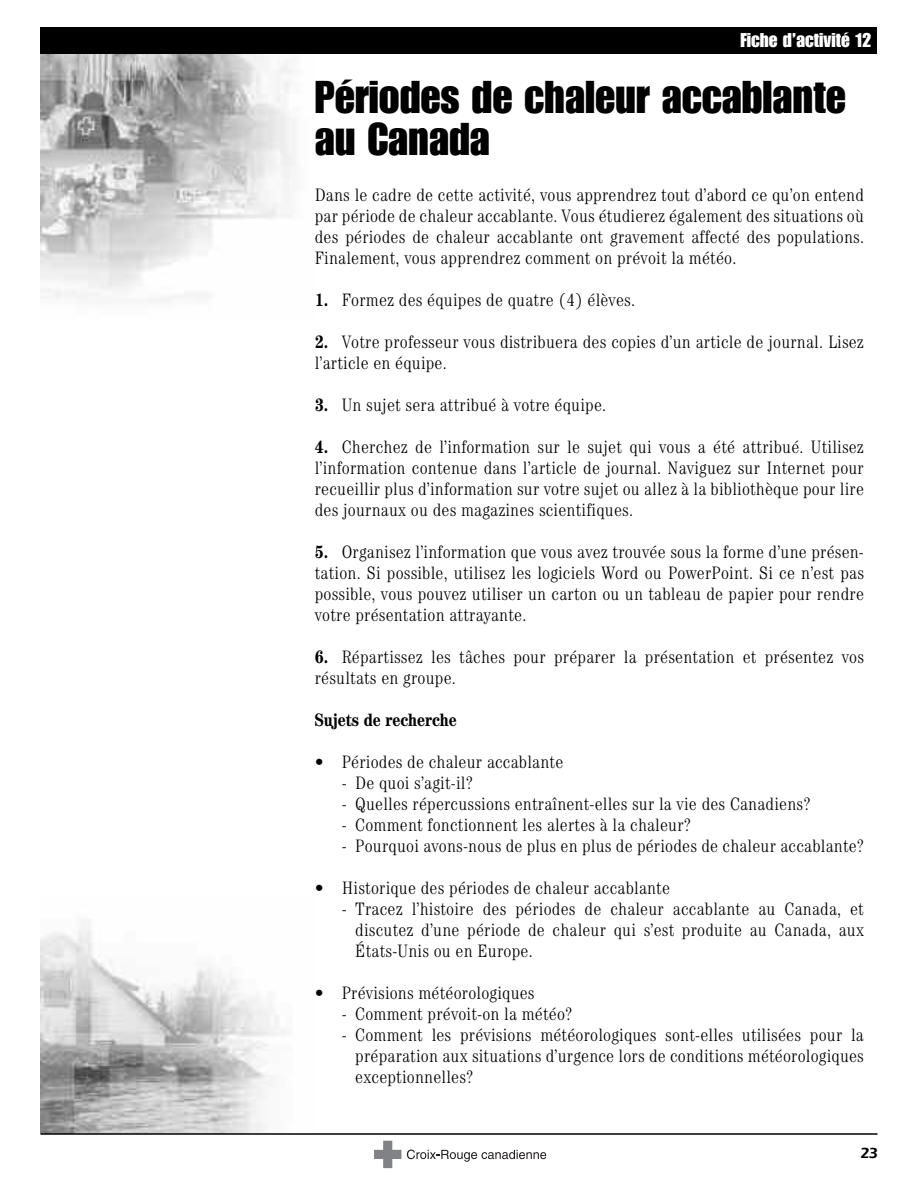
<style>
.page{position:relative;width:918px;height:1188px;background:#fff}
.page>*{position:absolute;margin:0;border:0;box-sizing:border-box;transform-origin:0 0}
.t1{font:45px/42px "Impact LT Std";color:#000}
.t2{font:19.5px "Impact LT Std";color:#fff}
.t3{font:300 condensed 18px/21px "Century Std";letter-spacing:.01em;color:#000;text-align:justify}
.t4{font:700 condensed 18px "Century Std";color:#000}
.t5{font:13.5px "Eras Demi";color:#000}
.s1{font-weight:700}
</style>
<div class="page">
<img style="left:40px;top:54px;width:255px;height:247px">
<img style="left:40px;top:920px;width:246px;height:213px">
<div style="left:40px;top:27px;width:838px;height:27px;background:#000"></div>
<hr style="left:40px;top:1133px;width:838px;height:2px;background:#000">
<svg style="left:374px;top:1140px;width:172px;height:29px"></svg>
<p class="t2" style="left:740px;top:33px;width:133px">Fiche d’activité 12</p>
<h1 class="t1" style="left:315px;top:78px;width:533px">Périodes de chaleur accablante au Canada</h1>
<p class="t3" style="left:315px;top:186px;width:551px">Dans le cadre de cette activité, vous apprendrez tout d’abord ce qu’on entend par période de chaleur accablante. Vous étudierez également des situations où des périodes de chaleur accablante ont gravement affecté des populations.<br>Finalement, vous apprendrez comment on prévoit la météo.</p>
<p class="t3" style="left:315px;top:291px;width:322px"><span class="s1">1.</span> Formez des équipes de quatre (4) élèves.</p>
<p class="t3" style="left:315px;top:333px;width:551px"><span class="s1">2.</span> Votre professeur vous distribuera des copies d’un article de journal. Lisez l’article en équipe.</p>
<p class="t3" style="left:315px;top:396px;width:293px"><span class="s1">3.</span> Un sujet sera attribué à votre équipe.</p>
<p class="t3" style="left:315px;top:438px;width:551px"><span class="s1">4.</span> Cherchez de l’information sur le sujet qui vous a été attribué. Utilisez l’information contenue dans l’article de journal. Naviguez sur Internet pour recueillir plus d’information sur votre sujet ou allez à la bibliothèque pour lire des journaux ou des magazines scientifiques.</p>
<p class="t3" style="left:315px;top:543px;width:551px"><span class="s1">5.</span> Organisez l’information que vous avez trouvée sous la forme d’une présen&shy;tation. Si possible, utilisez les logiciels Word ou PowerPoint. Si ce n’est pas possible, vous pouvez utiliser un carton ou un tableau de papier pour rendre votre présentation attrayante.</p>
<p class="t3" style="left:315px;top:648px;width:551px"><span class="s1">6.</span> Répartissez les tâches pour préparer la présentation et présentez vos résultats en groupe.</p>
<p class="t4" style="left:315px;top:714px;width:144px">Sujets de recherche</p>
<p class="t3" style="left:315px;top:753px;width:250px"><span class="s1">•</span> Périodes de chaleur accablante</p>
<p class="t3" style="left:342px;top:774px;width:132px">- De quoi s’agit-il?</p>
<p class="t3" style="left:342px;top:795px;width:470px">- Quelles répercussions entraînent-elles sur la vie des Canadiens?</p>
<p class="t3" style="left:342px;top:816px;width:351px">- Comment fonctionnent les alertes à la chaleur?</p>
<p class="t3" style="left:342px;top:837px;width:524px">- Pourquoi avons-nous de plus en plus de périodes de chaleur accablante?</p>
<p class="t3" style="left:315px;top:879px;width:357px">• Historique des périodes de chaleur accablante</p>
<p class="t3" style="left:355px;top:900px;width:510px;text-indent:-13px">- Tracez l’histoire des périodes de chaleur accablante au Canada, et discutez d’une période de chaleur qui s’est produite au Canada, aux États-Unis ou en Europe.</p>
<p class="t3" style="left:315px;top:984px;width:221px">• Prévisions météorologiques</p>
<p class="t3" style="left:342px;top:1005px;width:232px">- Comment prévoit-on la météo?</p>
<p class="t3" style="left:355px;top:1026px;width:510px;text-indent:-13px">- Comment les prévisions météorologiques sont-elles utilisées pour la préparation aux situations d’urgence lors de conditions météorologiques exceptionnelles?</p>
<p class="t5" style="left:861px;top:1146px;width:18px">23</p>
</div>
